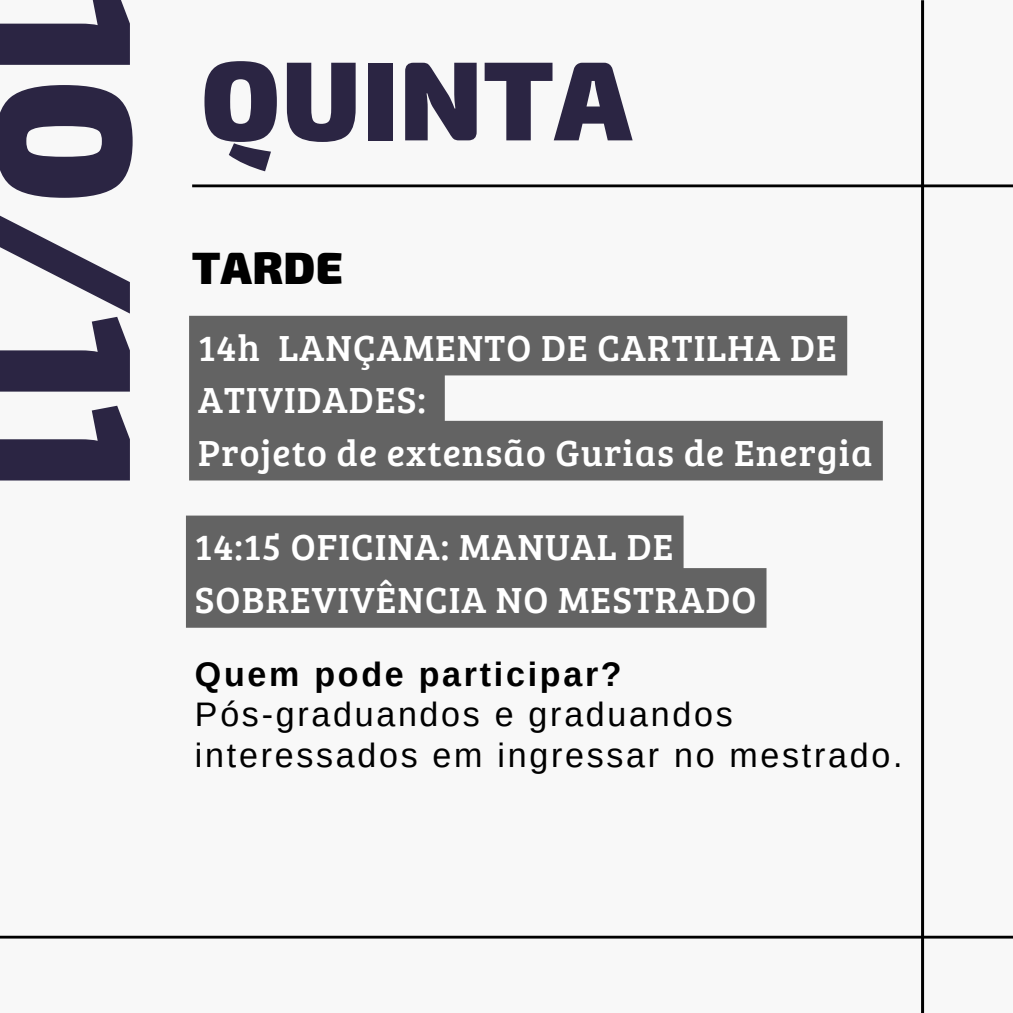
<style>
.page{position:relative;width:1013px;height:1013px;background:#fff}
.page>*{position:absolute;margin:0;border:0;box-sizing:border-box;transform-origin:0 0}
.t1{font:900 190.62px "Exo 2";color:#2b2543}
.t2{font:900 112.5px "Exo 2";letter-spacing:.01em;color:#2b2543}
.t3{font:900 45.38px "Exo 2";letter-spacing:.01em;color:#000}
.t4{font:37.5px/52.5px "Bree Serif";letter-spacing:.03em;color:#fff}
.t5{font:34px/40.2px "Arimo";letter-spacing:.08em;color:#000}
.t6{font:700 34px "Arimo";letter-spacing:.08em;color:#000}
</style>
<div class="page">
<div style="left:0;top:0;width:1012px;height:1012px;background:#f8f8f8"></div>
<hr style="left:0;top:935px;width:1012px;height:3px;background:#000">
<hr style="left:192px;top:184px;width:820px;height:3px;background:#000">
<hr style="left:921px;top:0;width:3px;height:1012px;background:#000">
<svg style="left:189px;top:316px;width:693px;height:164px;fill:#636363"></svg>
<svg style="left:186px;top:515px;width:580px;height:112px;background:#6d6d6d"></svg>
<h1 class="t1" style="left:193px;top:-10px;width:506px;rotate:90deg">10/11</h1>
<h2 class="t2" style="left:201px;top:26px;width:432px">QUINTA</h2>
<p class="t3" style="left:192px;top:238px;width:152px">TARDE</p>
<p class="t4" style="left:198px;top:319px;width:675px">14h LANÇAMENTO DE CARTILHA DE<br>ATIVIDADES:<br>Projeto de extensão Gurias de Energia</p>
<p class="t4" style="left:195px;top:519px;width:563px">14:15 OFICINA: MANUAL DE<br>SOBREVIVÊNCIA NO MESTRADO</p>
<p class="t6" style="left:195px;top:655px;width:428px">Quem pode participar?</p>
<p class="t5" style="left:195px;top:694px;width:709px">Pós-graduandos e graduandos interessados em ingressar no mestrado.</p>
</div>
